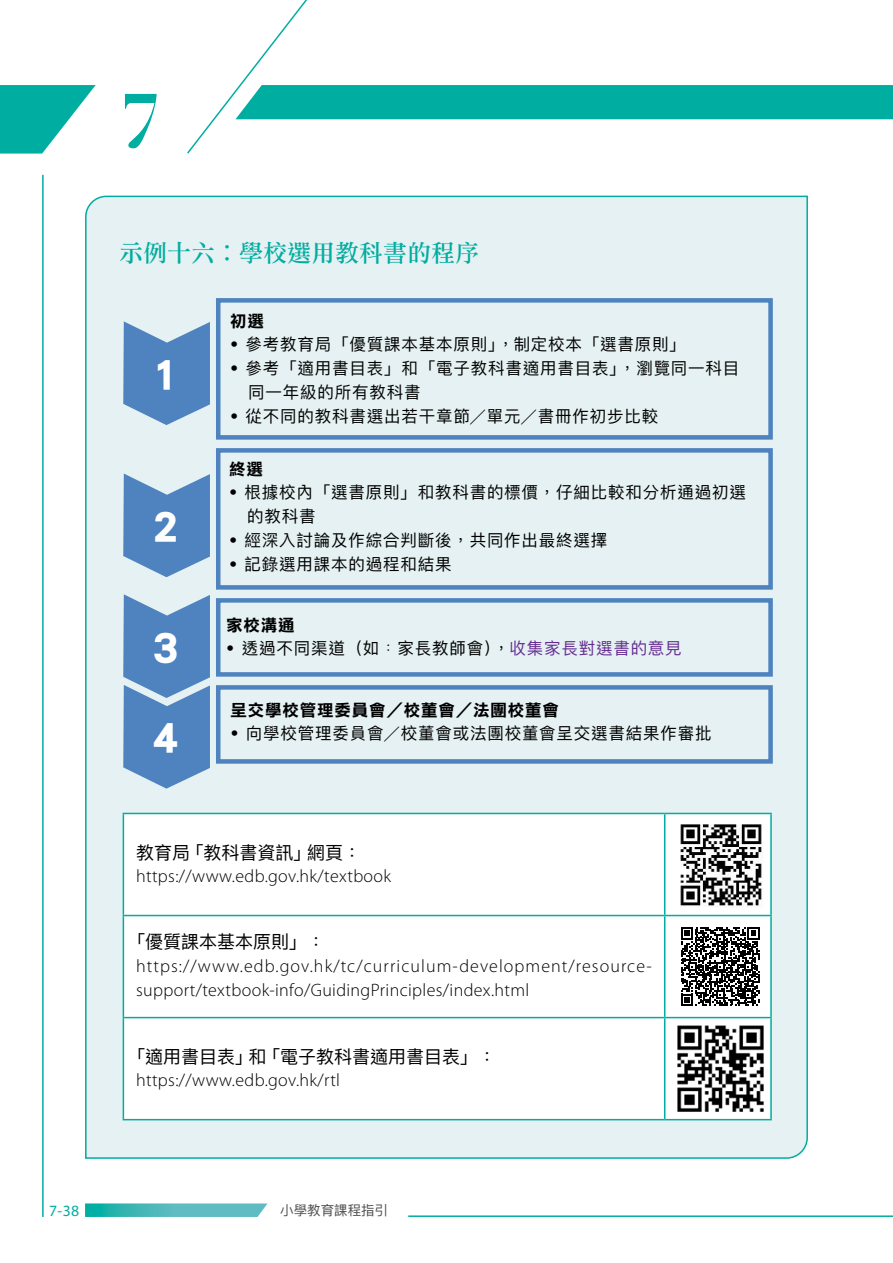
<style>
.page{position:relative;width:893px;height:1263px;background:#fff}
.page>*{position:absolute;margin:0;border:0;box-sizing:border-box;transform-origin:0 0}
.t1{font:700 75px "Didot LT Std";color:#00ada1}
.t2{font:45px "DF Li Hei W7 WINP BF";color:#fff}
.標題2{font:24px "DF Li Song W5 WIN BF";color:#00ada1}
.表-內文{font:300 18px/24px "Myriad Pro";letter-spacing:.045em;color:#000}
.表-內文-2{font:300 18px "Myriad Pro";letter-spacing:.02em;color:#000}
.表-內文-3{font:18px "Ping Fang HK Regular";color:#000}
.t3{font:16.5px/24px "Ping Fang HK Regular";letter-spacing:.05em;color:#000}
.t4{font:16.5px "DF Li Hei W7 WINP BF";letter-spacing:.05em;color:#000}
.t5{font:15.75px "Myriad Pro";color:#00ada1}
.t6{font:13.5px "Ping Fang HK Regular";color:#4d4d4f}
.s1{font-family:"DF Li Hei W3 WIN BF"}
.s2{color:#662d91}
</style>
<div class="page">
<div style="left:85px;top:195px;width:723px;height:964px;background:#e5f1f2"></div>
<hr style="left:42px;top:175px;width:2px;height:1042px;background:#00ada1">
<hr style="left:408px;top:1215px;width:485px;height:2px;background:#00ada1">
<svg style="left:0;top:85px;width:96px;height:69px"></svg>
<svg style="left:187px;top:0;width:706px;height:154px"></svg>
<svg style="left:85px;top:1203px;width:182px;height:14px;background:#52bcbd"></svg>
<svg style="left:123px;top:594px;width:87px;height:195px;background:#6694c7"></svg>
<svg style="left:123px;top:473px;width:87px;height:104px;background:#6d9ac9"></svg>
<svg style="left:123px;top:321px;width:87px;height:104px;background:#6d9ac9"></svg>
<div style="left:216px;top:298px;width:557px;height:142px;border:4px solid #4e83bf"></div>
<div style="left:216px;top:448px;width:557px;height:142px;border:4px solid #4e83bf"></div>
<div style="left:216px;top:598px;width:557px;height:79px;border:4px solid #4e83bf"></div>
<div style="left:216px;top:685px;width:557px;height:79px;border:4px solid #4e83bf"></div>
<svg style="left:124px;top:814px;width:646px;height:305px"></svg>
<hr style="left:123px;top:814px;width:1px;height:101px;background:#00ada1">
<hr style="left:123px;top:916px;width:1px;height:101px;background:#00ada1">
<hr style="left:123px;top:1018px;width:1px;height:101px;background:#00ada1">
<hr style="left:123px;top:813px;width:542px;height:1px;background:#00ada1">
<hr style="left:665px;top:813px;width:107px;height:1px;background:#00ada1">
<hr style="left:123px;top:915px;width:542px;height:1px;background:#00ada1">
<hr style="left:665px;top:915px;width:107px;height:1px;background:#00ada1">
<hr style="left:123px;top:1017px;width:542px;height:1px;background:#00ada1">
<hr style="left:665px;top:1017px;width:107px;height:1px;background:#00ada1">
<hr style="left:123px;top:1119px;width:542px;height:1px;background:#00ada1">
<hr style="left:665px;top:1119px;width:107px;height:1px;background:#00ada1">
<hr style="left:664px;top:814px;width:1px;height:101px;background:#00ada1">
<hr style="left:770px;top:814px;width:2px;height:101px;background:#00ada1">
<hr style="left:664px;top:916px;width:1px;height:101px;background:#00ada1">
<hr style="left:770px;top:916px;width:2px;height:101px;background:#00ada1">
<hr style="left:664px;top:1018px;width:1px;height:101px;background:#00ada1">
<hr style="left:770px;top:1018px;width:2px;height:101px;background:#00ada1">
<img style="left:677px;top:820px;width:87px;height:88px">
<svg style="left:681px;top:927px;width:78px;height:79px"></svg>
<img style="left:677px;top:1026px;width:86px;height:85px">
<h1 class="t1" style="left:119px;top:75px;width:43px">7</h1>
<p class="標題2" style="left:119px;top:241px;width:362px">示例十六︰學校選用教科書的程序</p>
<p class="t2" style="left:152px;top:351px;width:29px">1</p>
<p class="t2" style="left:152px;top:503px;width:29px">2</p>
<p class="t2" style="left:152px;top:624px;width:29px">3</p>
<p class="t2" style="left:152px;top:714px;width:29px">4</p>
<p class="t4" style="left:230px;top:313px;width:35px">初選</p>
<p class="t3" style="left:230px;top:333px;width:457px">• 參考教育局「優質課本基本原則」，制定校本「選書原則」</p>
<p class="t3" style="left:248px;top:357px;width:493px;text-indent:-18px">• 參考「適用書目表」和「電子教科書適用書目表」，瀏覽同一科目同一年級的所有教科書</p>
<p class="t3" style="left:230px;top:405px;width:430px">• 從不同的教科書選出若干章節<span class="s1">／</span>單元<span class="s1">／</span>書冊作初步比較</p>
<p class="t4" style="left:229px;top:461px;width:35px">終選</p>
<p class="t3" style="left:247px;top:480px;width:500px;text-indent:-18px">• 根據校內「選書原則」和教科書的標價，仔細比較和分析通過初選的教科書</p>
<p class="t3" style="left:229px;top:528px;width:380px">• 經深入討論及作綜合判斷後，共同作出最終選擇</p>
<p class="t3" style="left:229px;top:552px;width:224px">• 記錄選用課本的過程和結果</p>
<p class="t4" style="left:226px;top:617px;width:70px">家校溝通</p>
<p class="t3" style="left:226px;top:637px;width:457px">• 透過不同渠道（如﹕家長教師會），<span class="s2">收集家長對選書的意見</span></p>
<p class="t4" style="left:231px;top:702px;width:330px">呈交學校管理委員會／校董會／法團校董會</p>
<p class="t3" style="left:231px;top:721px;width:483px">• 向學校管理委員會<span class="s1">／</span>校董會或法團校董會呈交選書結果作審批</p>
<p class="表-內文-3" style="left:136px;top:841px;width:226px">教育局「教科書資訊」網頁：</p>
<p class="表-內文-2" style="left:136px;top:865px;width:256px">https://www.edb.gov.hk/textbook</p>
<p class="表-內文-3" style="left:127px;top:930px;width:199px">「優質課本基本原則」：</p>
<p class="表-內文" style="left:136px;top:953px;width:517px">https://www.edb.gov.hk/tc/curriculum-development/resource&shy;support/textbook-info/GuidingPrinciples/index.html</p>
<p class="表-內文-3" style="left:127px;top:1045px;width:370px">「適用書目表」和「電子教科書適用書目表」：</p>
<p class="表-內文-2" style="left:136px;top:1069px;width:205px">https://www.edb.gov.hk/rtl</p>
<p class="t5" style="left:49px;top:1201px;width:32px">7-38</p>
<p class="t6" style="left:280px;top:1202px;width:109px">小學教育課程指引</p>
</div>
